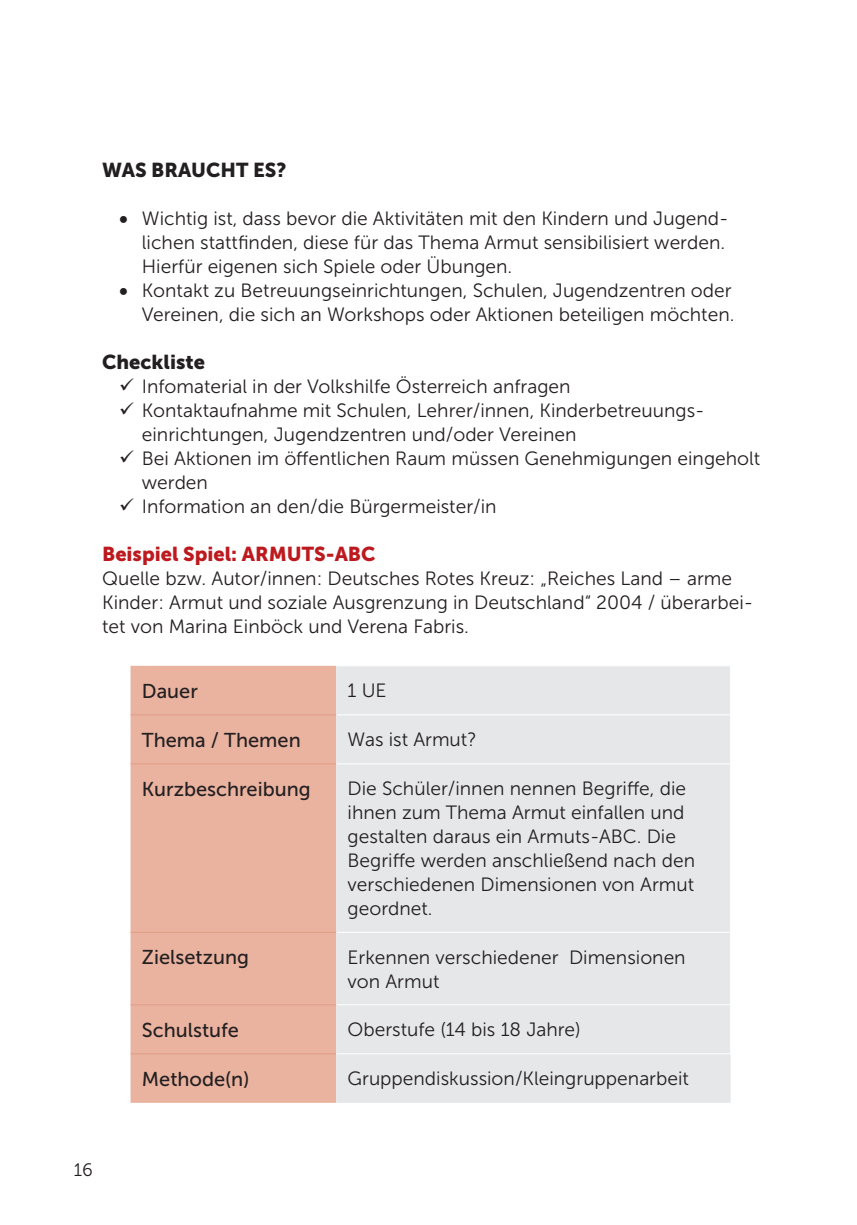
<style>
.page{position:relative;width:857px;height:1225px;background:#fff}
.page>*{position:absolute;margin:0;border:0;box-sizing:border-box;transform-origin:0 0}
.t1{font:20px "Museo Sans 500";color:#231f20}
.t2{font:20px "Museo Sans 900";color:#bd1a1f}
.t3{font:20px "Museo Sans 900";color:#231f20}
.t4{font:19.2px/24px "Museo Sans 300";color:#231f20}
.t5{font:18px "Museo Sans 300";color:#231f20}
</style>
<div class="page">
<div style="left:130px;top:666px;width:206px;height:436px;background:#e9b3a0"></div>
<div style="left:336px;top:666px;width:394px;height:436px;background:#e6e7e9"></div>
<hr style="left:729px;top:666px;width:1px;height:48px;background:#fff">
<hr style="left:336px;top:714px;width:394px;height:1px;background:#fff">
<hr style="left:729px;top:715px;width:1px;height:48px;background:#fff">
<hr style="left:336px;top:763px;width:394px;height:1px;background:#fff">
<hr style="left:729px;top:764px;width:1px;height:168px;background:#fff">
<hr style="left:336px;top:932px;width:394px;height:1px;background:#fff">
<hr style="left:729px;top:933px;width:1px;height:71px;background:#fff">
<hr style="left:336px;top:1004px;width:394px;height:1px;background:#fff">
<hr style="left:729px;top:1005px;width:1px;height:48px;background:#fff">
<hr style="left:130px;top:714px;width:206px;height:1px;background:#e19d87">
<hr style="left:130px;top:763px;width:206px;height:1px;background:#e19d87">
<hr style="left:130px;top:932px;width:206px;height:1px;background:#e19d87">
<hr style="left:130px;top:1004px;width:206px;height:1px;background:#e19d87">
<hr style="left:130px;top:1053px;width:206px;height:1px;background:#e19d87">
<hr style="left:336px;top:1053px;width:394px;height:1px;background:#fff">
<p class="t3" style="left:102px;top:159px;width:186px">Was braucht es?</p>
<p class="t4" style="left:142px;top:207px;width:588px;text-indent:-23px">• Wichtig ist, dass bevor die Aktivitäten mit den Kindern und Jugend&shy;lichen stattfinden, diese für das Thema Armut sensibilisiert werden.<br>Hierfür eigenen sich Spiele oder Übungen.</p>
<p class="t4" style="left:119px;top:279px;width:616px;text-align:right">• Kontakt zu Betreuungseinrichtungen, Schulen, Jugendzentren oder<br>Vereinen, die sich an Workshops oder Aktionen beteiligen möchten.</p>
<p class="t3" style="left:102px;top:351px;width:104px">Checkliste</p>
<p class="t4" style="left:119px;top:375px;width:452px">✓ Infomaterial in der Volkshilfe Österreich anfragen</p>
<p class="t4" style="left:142px;top:399px;width:560px;text-indent:-23px">✓ Kontaktaufnahme mit Schulen, Lehrer/innen, Kinderbetreuungs&shy;einrichtungen, Jugendzentren und/oder Vereinen</p>
<p class="t4" style="left:142px;top:447px;width:619px;text-indent:-23px">✓ Bei Aktionen im öffentlichen Raum müssen Genehmigungen eingeholt werden</p>
<p class="t4" style="left:119px;top:495px;width:379px">✓ Information an den/die Bürgermeister/in</p>
<p class="t2" style="left:102px;top:543px;width:273px">Beispiel Spiel: ARMUTS-ABC</p>
<p class="t4" style="left:102px;top:567px;width:652px">Quelle bzw. Autor/innen: Deutsches Rotes Kreuz: „Reiches Land – arme<br>Kinder: Armut und soziale Ausgrenzung in Deutschland“ 2004 / überarbei&shy;tet von Marina Einböck und Verena Fabris.</p>
<p class="t1" style="left:142px;top:680px;width:57px">Dauer</p>
<p class="t4" style="left:347px;top:679px;width:40px">1 UE</p>
<p class="t1" style="left:142px;top:729px;width:160px">Thema / Themen</p>
<p class="t4" style="left:347px;top:728px;width:130px">Was ist Armut?</p>
<p class="t1" style="left:142px;top:778px;width:170px">Kurzbeschreibung</p>
<p class="t4" style="left:347px;top:777px;width:349px">Die Schüler/innen nennen Begriffe, die ihnen zum Thema Armut einfallen und gestalten daraus ein Armuts-ABC. Die Begriffe werden anschließend nach den verschiedenen Dimensionen von Armut geordnet.</p>
<p class="t1" style="left:142px;top:946px;width:108px">Zielsetzung</p>
<p class="t4" style="left:347px;top:945px;width:339px">Erkennen verschiedener Dimensionen von Armut</p>
<p class="t1" style="left:142px;top:1019px;width:99px">Schulstufe</p>
<p class="t4" style="left:347px;top:1017px;width:234px">Oberstufe (14 bis 18 Jahre)</p>
<p class="t1" style="left:142px;top:1068px;width:109px">Methode(n)</p>
<p class="t4" style="left:347px;top:1066px;width:343px">Gruppendiskussion/Kleingruppenarbeit</p>
<p class="t5" style="left:74px;top:1160px;width:21px">16</p>
</div>
